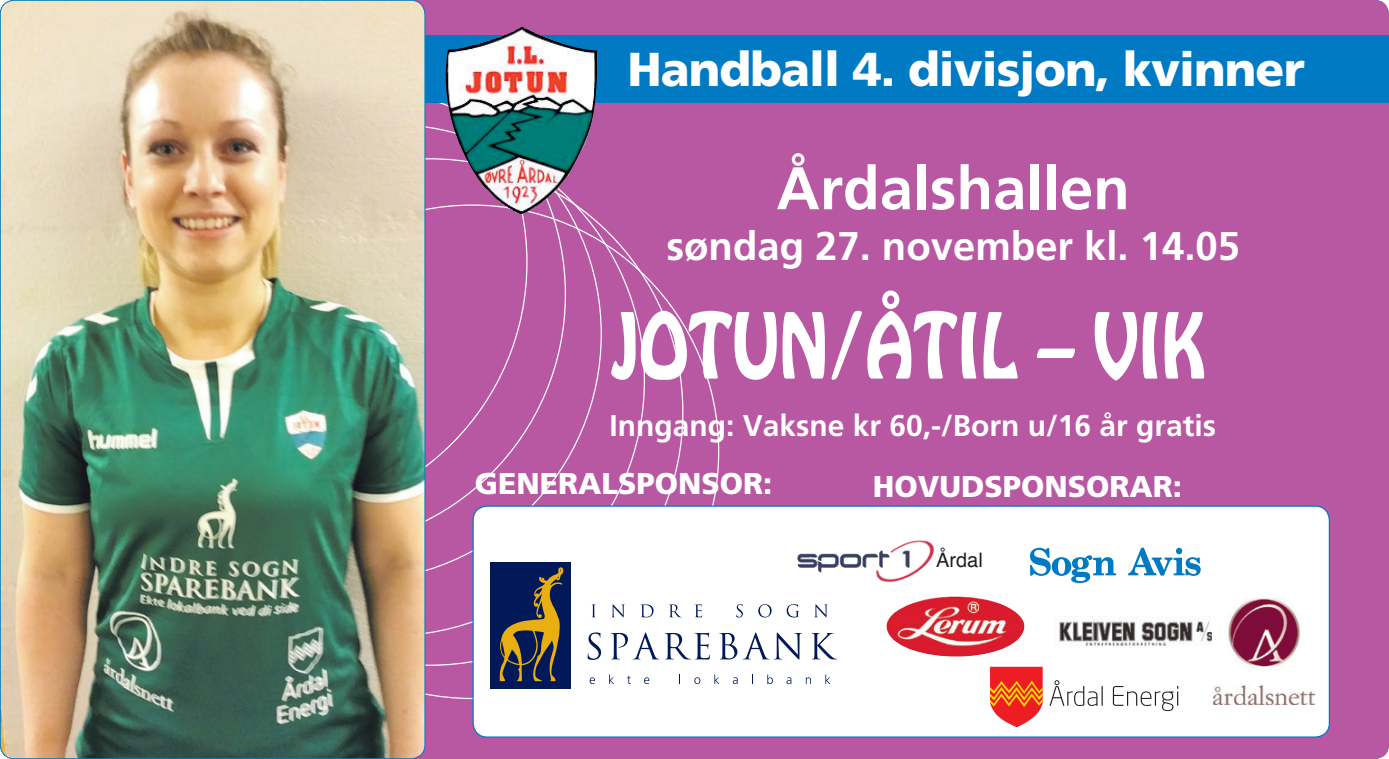
<style>
.page{position:relative;width:1389px;height:759px;background:#fff}
.page>*{position:absolute;margin:0;border:0;box-sizing:border-box;transform-origin:0 0}
.t1{font:80px "Hobo";color:#fff;scale:.87 1}
.t2{font:700 60px "Frutiger";color:#fff}
.t3{font:900 47.5px "Frutiger";letter-spacing:-.02em;color:#fff}
.t4{font:700 40px "Frutiger";color:#fff}
.t5{font:700 30px "Frutiger";color:#fff}
.t6{font:900 30px "Frutiger";color:#fff}
.t7{font:20px "Helvetica";color:#231f20}
</style>
<div class="page">
<div style="left:340px;top:0;width:1049px;height:758px;background:#b857a2;border-radius:14px"></div>
<div style="left:473px;top:506px;width:856px;height:230px;background:#fff;border-radius:14px"></div>
<div style="left:473px;top:505px;width:857px;height:232px;border:1px solid #007bc3;border-radius:14px"></div>
<div style="left:34px;top:35px;width:1355px;height:67px;background:#007bc3"></div>
<div style="left:490px;top:561px;width:80px;height:127px;background:#011958"></div>
<svg style="left:500px;top:567px;width:63px;height:114px"></svg>
<svg style="left:592px;top:604px;width:4px;height:13px"></svg>
<svg style="left:612px;top:604px;width:13px;height:13px"></svg>
<svg style="left:641px;top:604px;width:13px;height:13px"></svg>
<svg style="left:669px;top:604px;width:12px;height:13px"></svg>
<svg style="left:695px;top:604px;width:7px;height:13px"></svg>
<svg style="left:736px;top:604px;width:7px;height:13px"></svg>
<svg style="left:758px;top:604px;width:14px;height:13px"></svg>
<svg style="left:787px;top:604px;width:12px;height:13px"></svg>
<svg style="left:815px;top:604px;width:13px;height:13px"></svg>
<svg style="left:588px;top:632px;width:13px;height:27px"></svg>
<svg style="left:611px;top:632px;width:48px;height:27px"></svg>
<svg style="left:665px;top:632px;width:45px;height:27px"></svg>
<svg style="left:719px;top:633px;width:18px;height:26px"></svg>
<svg style="left:743px;top:632px;width:59px;height:27px"></svg>
<svg style="left:811px;top:633px;width:26px;height:26px"></svg>
<svg style="left:590px;top:677px;width:5px;height:6px"></svg>
<svg style="left:609px;top:674px;width:5px;height:9px"></svg>
<svg style="left:627px;top:675px;width:4px;height:8px"></svg>
<svg style="left:644px;top:677px;width:5px;height:6px"></svg>
<svg style="left:694px;top:677px;width:6px;height:6px"></svg>
<svg style="left:714px;top:674px;width:5px;height:9px"></svg>
<svg style="left:733px;top:677px;width:5px;height:6px"></svg>
<svg style="left:767px;top:674px;width:6px;height:9px"></svg>
<svg style="left:786px;top:677px;width:5px;height:6px"></svg>
<svg style="left:806px;top:677px;width:5px;height:6px"></svg>
<svg style="left:825px;top:674px;width:5px;height:9px"></svg>
<img style="left:446px;top:27px;width:151px;height:187px">
<svg style="left:1050px;top:680px;width:53px;height:25px"></svg>
<svg style="left:1113px;top:685px;width:65px;height:25px"></svg>
<svg style="left:990px;top:666px;width:53px;height:61px;background:#f25b3e"></svg>
<svg style="left:1030px;top:547px;width:87px;height:36px"></svg>
<svg style="left:1128px;top:547px;width:73px;height:29px"></svg>
<img style="left:886px;top:596px;width:138px;height:60px">
<img style="left:0;top:0;width:425px;height:758px">
<img style="left:1214px;top:597px;width:100px;height:106px">
<img style="left:1059px;top:621px;width:153px;height:24px">
<img style="left:890px;top:540px;width:39px;height:22px">
<h3 class="t3" style="left:628px;top:40px;width:679px">Handball 4. divisjon, kvinner</h3>
<h2 class="t2" style="left:776px;top:153px;width:355px">Årdalshallen</h2>
<h3 class="t4" style="left:666px;top:222px;width:575px">søndag 27. november kl. 14.05</h3>
<h1 class="t1" style="left:611px;top:290px;width:686px">JOTUN/ÅTIL – VIK</h1>
<p class="t5" style="left:609px;top:407px;width:608px">Inngang: Vaksne kr 60,-/Born u/16 år gratis</p>
<p class="t6" style="left:475px;top:465px;width:299px">GENERALSPONSOR:</p>
<p class="t6" style="left:873px;top:467px;width:311px">HOVUDSPONSORAR:</p>
<p class="t7" style="left:936px;top:547px;width:48px">Årdal</p>
</div>
